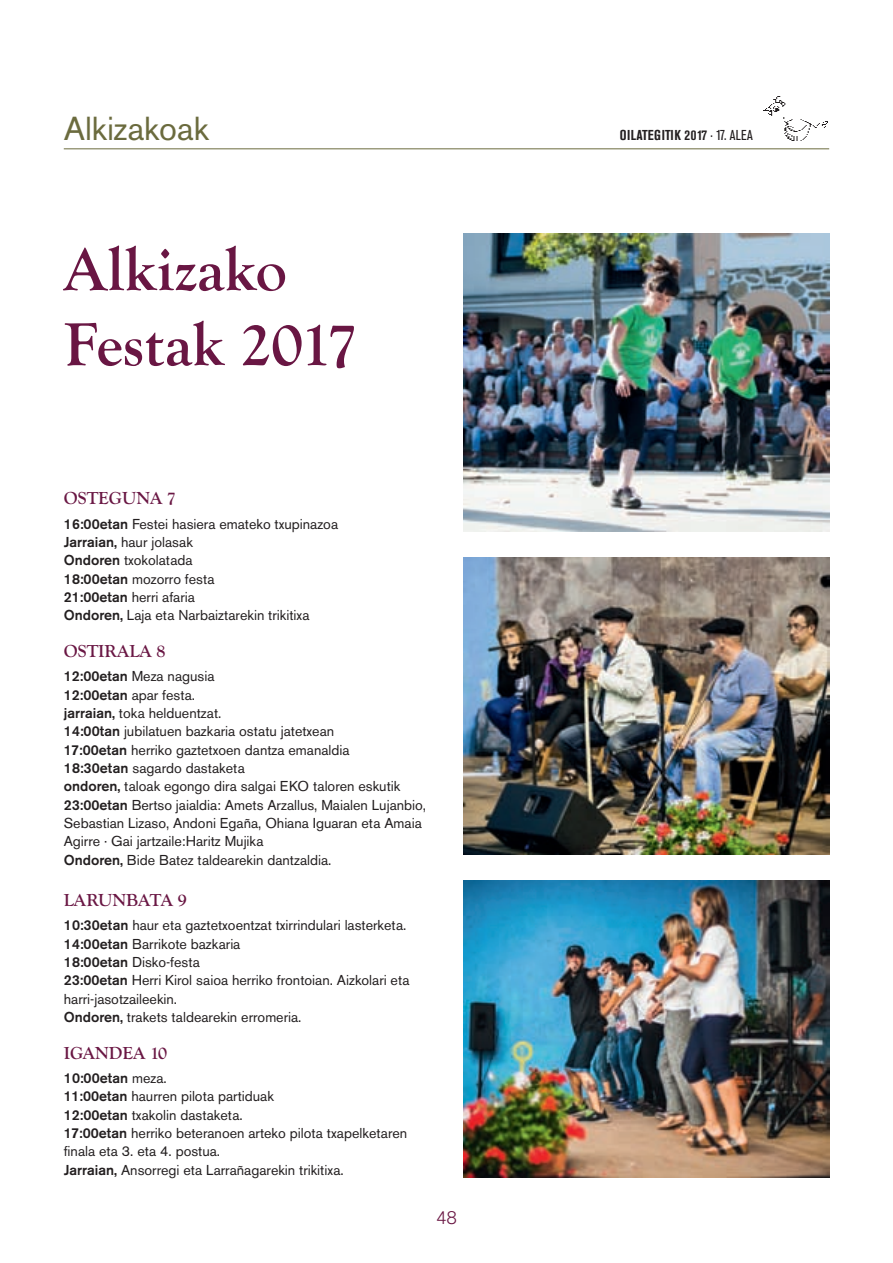
<style>
.page{position:relative;width:893px;height:1263px;background:#fff}
.page>*{position:absolute;margin:0;border:0;box-sizing:border-box;transform-origin:0 0}
.t1{font:700 63px/75px "Goudy Old Style T";color:#691643}
.t2{font:33px "Akzidenz Grotesk BE";color:#6b6b3e}
.t3{font:700 18px "Goudy Old Style T";color:#691643}
.t4{font:300 18px "Akzidenz Grotesk BE";color:#691643}
.t5{font:14.25px/18.3px "Akzidenz Grotesk BE";color:#231f20}
.t6{font:700 condensed 14.25px "Akzidenz Grotesk BE";letter-spacing:.035em;color:#231f20}
.s1{font-weight:500}
.s2{font-weight:400}
</style>
<div class="page">
<img style="left:763px;top:97px;width:64px;height:44px">
<hr style="left:64px;top:148px;width:765px;height:1px;background:#6b6b3e">
<img style="left:463px;top:234px;width:366px;height:297px">
<img style="left:463px;top:557px;width:366px;height:298px">
<img style="left:463px;top:880px;width:366px;height:298px">
<h2 class="t2" style="left:64px;top:117px;width:147px">Alkizakoak</h2>
<h1 class="t1" style="left:64px;top:236px;width:295px">Alkizako<br>Festak 2017</h1>
<p class="t3" style="left:64px;top:492px;width:114px">OSTEGUNA 7</p>
<p class="t5" style="left:64px;top:516px;width:276px"><span class="s1">16:00etan</span> Festei hasiera emateko txupinazoa<br><span class="s1">Jarraian,</span> haur jolasak<br><span class="s1">Ondoren</span> txokolatada<br><span class="s1">18:00etan</span> mozorro festa<br><span class="s1">21:00etan</span> herri afaria<br><span class="s1">Ondoren,</span> Laja eta Narbaiztarekin trikitixa</p>
<p class="t3" style="left:64px;top:644px;width:103px">OSTIRALA 8</p>
<p class="t5" style="left:64px;top:669px;width:364px"><span class="s1">12:00etan</span> Meza nagusia<br><span class="s1">12:00etan</span> apar festa.<br><span class="s1">jarraian,</span> toka helduentzat.<br><span class="s1">14:00tan</span> jubilatuen bazkaria ostatu jatetxean<br><span class="s1">17:00etan</span> herriko gaztetxoen dantza emanaldia<br><span class="s1">18:30etan</span> sagardo dastaketa<br><span class="s1">ondoren,</span> taloak egongo dira salgai EKO taloren eskutik <span class="s1">23:00etan</span> Bertso jaialdia: Amets Arzallus, Maialen Lujanbio, Sebastian Lizaso, Andoni Egaña, Ohiana Iguaran eta Amaia Agirre · Gai jartzaile:Haritz Mujika<br><span class="s1">Ondoren,</span> Bide Batez taldearekin dantzaldia.</p>
<p class="t3" style="left:64px;top:893px;width:125px">LARUNBATA 9</p>
<p class="t5" style="left:64px;top:918px;width:347px"><span class="s1">10:30etan</span> haur eta gaztetxoentzat txirrindulari lasterketa.<br><span class="s1">14:00etan</span> Barrikote bazkaria<br><span class="s1">18:00etan</span> Disko-festa<br><span class="s1">23:00etan</span> Herri Kirol saioa herriko frontoian. Aizkolari eta harri-jasotzaileekin.<br><span class="s1">Ondoren,</span> trakets taldearekin erromeria.</p>
<p class="t3" style="left:64px;top:1046px;width:105px">IGANDEA 10</p>
<p class="t5" style="left:64px;top:1070px;width:345px"><span class="s1">10:00etan</span> meza.<br><span class="s1">11:00etan</span> haurren pilota partiduak<br><span class="s1">12:00etan</span> txakolin dastaketa.<br><span class="s1">17:00etan</span> herriko beteranoen arteko pilota txapelketaren finala eta 3. eta 4. postua.<br><span class="s1">Jarraian,</span> Ansorregi eta Larrañagarekin trikitixa.</p>
<p class="t4" style="left:436px;top:1211px;width:22px">48</p>
<p class="t6" style="left:620px;top:130px;width:134px">OILATEGITIK 2017 <span class="s2">· 17. ALEA</span></p>
</div>
